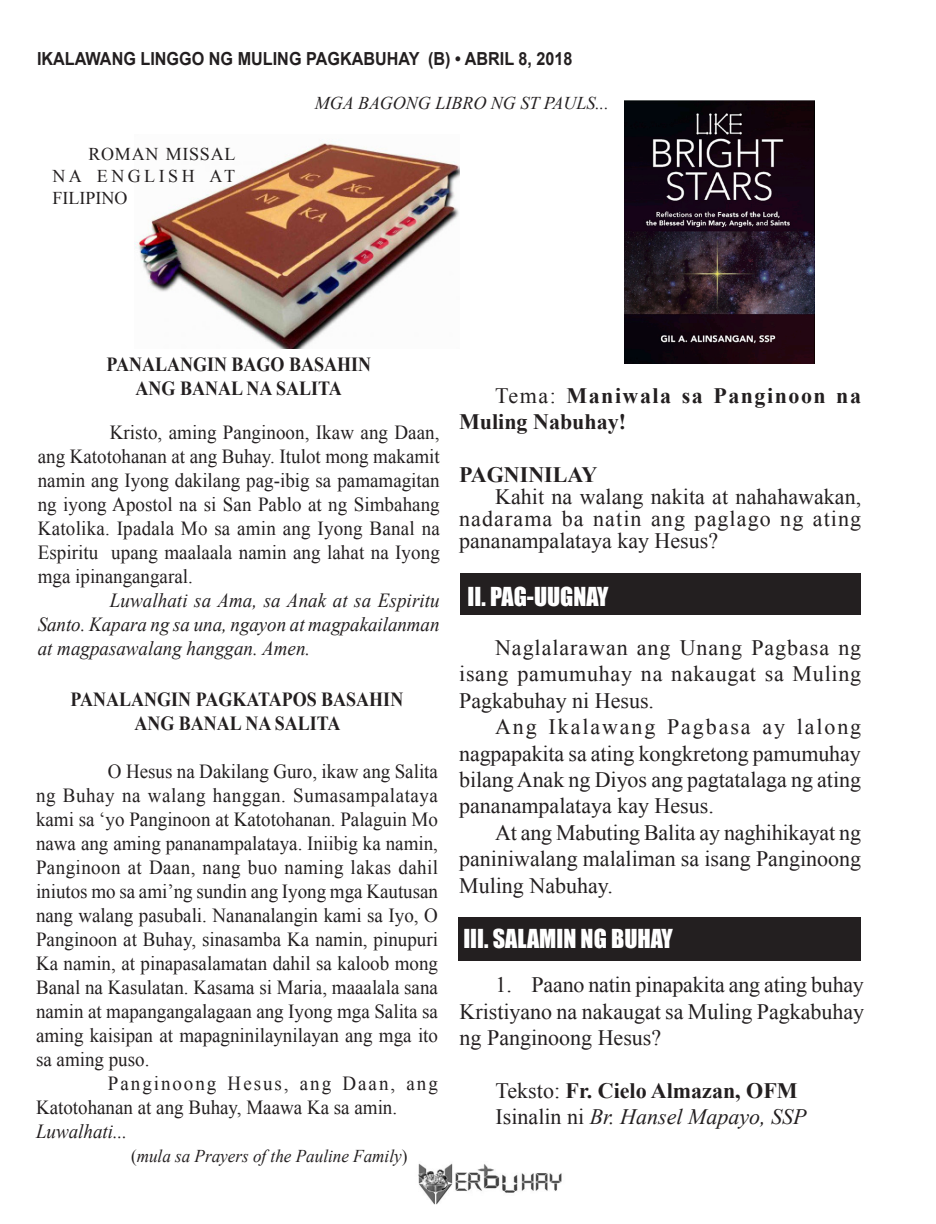
<style>
.page{position:relative;width:936px;height:1224px;background:#fff}
.page>*{position:absolute;margin:0;border:0;box-sizing:border-box;transform-origin:0 0}
.body_text{font:24px "Impact";color:#fff}
.body_text-2{font:22px/26.4px "Times New Roman";color:#231f20;text-align:justify}
.body_text-3{font:700 22px/26.4px "Times New Roman";letter-spacing:.07em;color:#231f20}
.body_text-4{font:700 22px "Times New Roman";color:#231f20}
.t1{font:italic 22px "Times New Roman";color:#231f20}
.bodytext_unindented{font:20px/24px "Times New Roman";color:#231f20;text-align:justify;scale:.95 1}
.bodytext_unindented-2{font:italic 20px/24px "Times New Roman";color:#231f20;text-align:right;scale:.95 1}
.t2{font:700 20px "Times New Roman";color:#231f20;scale:.9 1}
.liturgical_celebrati{font:700 18px "Arial";color:#231f20;scale:.9 1}
.bodytext_unindented-3{font:italic 18px "Times New Roman";color:#231f20;scale:.95 1}
.t3{font:18px/21.6px "Times New Roman";letter-spacing:.04em;color:#231f20;text-align:justify}
.bodytext_unindented-4{font:italic 18px "Times New Roman";color:#231f20}
.s1{font-style:normal}
.s2{font-weight:400}
</style>
<div class="page">
<div style="left:458px;top:917px;width:402px;height:44px;background:#231f20"></div>
<div style="left:460px;top:573px;width:401px;height:42px;background:#231f20"></div>
<img style="left:418px;top:1163px;width:144px;height:42px">
<img style="left:134px;top:142px;width:325px;height:206px">
<img style="left:624px;top:100px;width:190px;height:264px">
<p class="liturgical_celebrati" style="left:37px;top:47px;width:597px">IKALAWANG LINGGO NG MULING PAGKABUHAY (B) • ABRIL 8, 2018</p>
<p class="bodytext_unindented-4" style="left:315px;top:91px;width:296px">MGA BAGONG LIBRO NG ST PAULS...</p>
<p class="t3" style="left:53px;top:143px;width:184px;text-indent:36px">ROMAN MISSAL NA ENGLISH AT FILIPINO</p>
<p class="t2" style="left:106px;top:351px;width:296px">PANALANGIN BAGO BASAHIN</p>
<p class="t2" style="left:136px;top:375px;width:231px">ANG BANAL NA SALITA</p>
<p class="bodytext_unindented" style="left:38px;top:420px;width:425px;text-indent:72px">Kristo, aming Panginoon, Ikaw ang Daan, ang Katotohanan at ang Buhay. Itulot mong makamit namin ang Iyong dakilang pag-ibig sa pamamagitan ng iyong Apostol na si San Pablo at ng Simbahang Katolika. Ipadala Mo sa amin ang Iyong Banal na Espiritu upang maalaala namin ang lahat na Iyong mga ipinangangaral.</p>
<p class="bodytext_unindented-2" style="left:38px;top:587px;width:425px">Luwalhati sa Ama, sa Anak at sa Espiritu<br>Santo. Kapara ng sa una, ngayon at magpakailanman</p>
<p class="bodytext_unindented-2" style="left:38px;top:635px;width:288px">at magpasawalang hanggan. Amen.</p>
<p class="t2" style="left:71px;top:686px;width:371px">PANALANGIN PAGKATAPOS BASAHIN</p>
<p class="t2" style="left:134px;top:710px;width:231px">ANG BANAL NA SALITA</p>
<p class="bodytext_unindented" style="left:36px;top:759px;width:425px;text-indent:72px">O Hesus na Dakilang Guro, ikaw ang Salita ng Buhay na walang hanggan. Sumasampalataya kami sa ‘yo Panginoon at Katotohanan. Palaguin Mo nawa ang aming pananampalataya. Iniibig ka namin, Panginoon at Daan, nang buo naming lakas dahil iniutos mo sa ami’ng sundin ang Iyong mga Kautusan nang walang pasubali. Nananalangin kami sa Iyo, O Panginoon at Buhay, sinasamba Ka namin, pinupuri Ka namin, at pinapasalamatan dahil sa kaloob mong Banal na Kasulatan. Kasama si Maria, maaalala sana namin at mapangangalagaan ang Iyong mga Salita sa aming kaisipan at mapagninilaynilayan ang mga ito sa aming puso.</p>
<p class="bodytext_unindented" style="left:36px;top:1071px;width:424px;text-indent:72px">Panginoong Hesus, ang Daan, ang<br>Katotohanan at ang Buhay, Maawa Ka sa amin.</p>
<p class="bodytext_unindented-2" style="left:36px;top:1119px;width:98px">Luwalhati...</p>
<p class="bodytext_unindented-3" style="left:131px;top:1144px;width:292px"><span class="s1">(</span>mula sa Prayers of the Pauline Family<span class="s1">)</span></p>
<p class="body_text-3" style="left:459px;top:382px;width:403px;text-indent:36px"><span class="s2">Tema:</span> Maniwala sa Panginoon na<br>Muling Nabuhay!</p>
<p class="body_text-4" style="left:459px;top:459px;width:140px">PAGNINILAY</p>
<p class="body_text-2" style="left:459px;top:485px;width:404px;line-height:22px;text-indent:36px">Kahit na walang nakita at nahahawakan, nadarama ba natin ang paglago ng ating pananampalataya kay Hesus?</p>
<p class="body_text" style="left:468px;top:578px;width:143px">II. PAG-UUGNAY</p>
<p class="body_text-2" style="left:459px;top:634px;width:404px;text-indent:36px">Naglalarawan ang Unang Pagbasa ng isang pamumuhay na nakaugat sa Muling Pagkabuhay ni Hesus.</p>
<p class="body_text-2" style="left:459px;top:713px;width:404px;text-indent:36px">Ang Ikalawang Pagbasa ay lalong nagpapakita sa ating kongkretong pamumuhay bilang Anak ng Diyos ang pagtatalaga ng ating pananampalataya kay Hesus.</p>
<p class="body_text-2" style="left:459px;top:819px;width:404px;text-indent:36px">At ang Mabuting Balita ay naghihikayat ng paniniwalang malaliman sa isang Panginoong Muling Nabuhay.</p>
<p class="body_text" style="left:463px;top:920px;width:211px">III. SALAMIN NG BUHAY</p>
<p class="body_text-2" style="left:460px;top:971px;width:406px;text-indent:36px">1. Paano natin pinapakita ang ating buhay Kristiyano na nakaugat sa Muling Pagkabuhay ng Panginoong Hesus?</p>
<p class="body_text-4" style="left:496px;top:1075px;width:303px"><span class="s2">Teksto:</span> Fr. Cielo Almazan, OFM</p>
<p class="t1" style="left:496px;top:1102px;width:313px"><span class="s1">Isinalin ni</span> Br. Hansel Mapayo, SSP</p>
</div>
